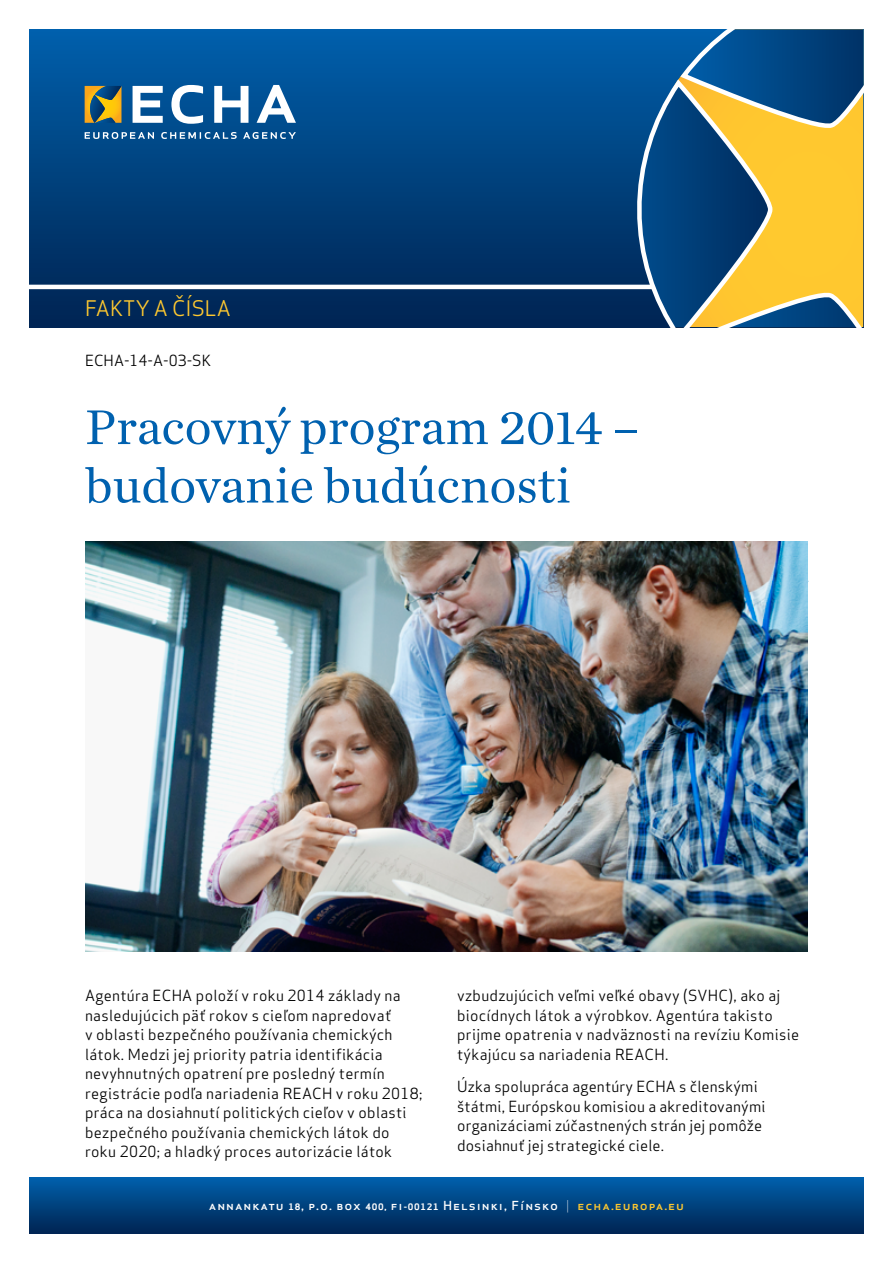
<style>
.page{position:relative;width:893px;height:1263px;background:#fff}
.page>*{position:absolute;margin:0;border:0;box-sizing:border-box;transform-origin:0 0}
.t1{font:51px/58.5px "Chronicle Text G1";color:#0061af}
.t2{font:21px "Apex Sans";color:#ffc92f}
.t3{font:15px/19.5px "Apex Sans";letter-spacing:.02em;color:#000}
.t4{font:15px "Apex Sans";color:#000}
.t5{font:500 12.15px "Apex Sans";letter-spacing:.075em;color:#fff;scale:1.08 1}
.s1{font-weight:700;font-size:8.7px}
.s2{font-weight:700;font-size:8.25px}
.s3{font-weight:300}
.s4{color:#ffc92f}
</style>
<div class="page">
<svg style="left:30px;top:1178px;width:833px;height:55px;background:#00417e"></svg>
<svg style="left:30px;top:29px;width:596px;height:298px;background:#00417d"></svg>
<svg style="left:626px;top:29px;width:237px;height:298px;background:#697d6c"></svg>
<svg style="left:85px;top:132px;width:211px;height:7px"></svg>
<svg style="left:133px;top:85px;width:163px;height:39px"></svg>
<svg style="left:85px;top:86px;width:36px;height:37px"></svg>
<hr style="left:26px;top:285px;width:627px;height:4px;background:#fff">
<img style="left:85px;top:542px;width:723px;height:409px">
<h2 class="t2" style="left:85px;top:291px;width:147px">FAKTY A ČÍSLA</h2>
<p class="t4" style="left:85px;top:348px;width:127px">ECHA-14-A-03-SK</p>
<h1 class="t1" style="left:85px;top:395px;width:556px">Pracovný program 2014 – budovanie budúcnosti</h1>
<p class="t3" style="left:85px;top:985px;width:339px">Agentúra ECHA položí v roku 2014 základy na nasledujúcich päť rokov s cieľom napredovať<br>v oblasti bezpečného používania chemických látok. Medzi jej priority patria identifikácia nevyhnutných opatrení pre posledný termín registrácie podľa nariadenia REACH v roku 2018; práca na dosiahnutí politických cieľov v oblasti bezpečného používania chemických látok do roku 2020; a hladký proces autorizácie látok</p>
<p class="t3" style="left:457px;top:985px;width:343px">vzbudzujúcich veľmi veľké obavy (SVHC), ako aj biocídnych látok a výrobkov. Agentúra takisto prijme opatrenia v nadväznosti na revíziu Komisie týkajúcu sa nariadenia REACH.</p>
<p class="t3" style="left:457px;top:1075px;width:310px">Úzka spolupráca agentúry ECHA s členskými štátmi, Európskou komisiou a akreditovanými organizáciami zúčastnených strán jej pomôže dosiahnuť jej strategické ciele.</p>
<p class="t5" style="left:209px;top:1195px;width:442px">annankatu <span class="s1">18</span>, p.o. box <span class="s1">400,</span> fi<span class="s2">-</span><span class="s1">00121</span> Helsinki, Fínsko <span class="s3">|</span> <span class="s4">echa.europa.eu</span></p>
</div>
